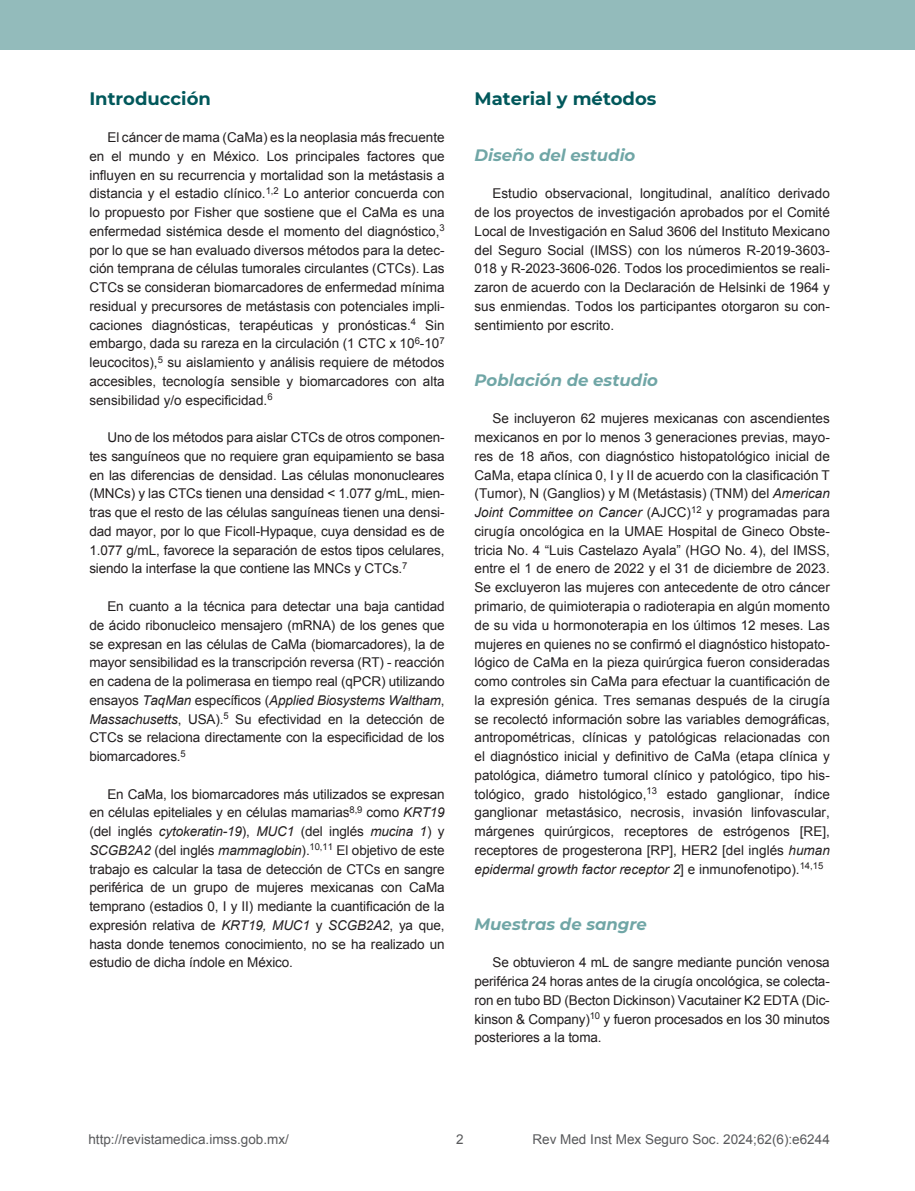
<style>
.page{position:relative;width:915px;height:1191px;background:#fff}
.page>*{position:absolute;margin:0;border:0;box-sizing:border-box;transform-origin:0 0}
.t1{font:700 18px "Montserrat";color:#01585b}
.t2{font:italic 700 16.5px "Montserrat";color:#70a6a6}
.t3{font:13.5px/18.8px "Arial";letter-spacing:-.01em;color:#231f20;text-align:justify}
.t4{font:13.5px "Arial";color:#58595b}
.s1{font-style:italic}
</style>
<div class="page">
<div style="left:0;top:0;width:914px;height:50px;background:#93bbbb"></div>
<h1 class="t1" style="left:89px;top:85px;width:123px">Introducción</h1>
<p class="t3" style="left:89px;top:128px;width:357px;text-indent:18px">El cáncer de mama (CaMa) es la neoplasia más frecuente en el mundo y en México. Los principales factores que influyen en su recurrencia y mortalidad son la metástasis a distancia y el estadio clínico.<sup>1,2</sup> Lo anterior concuerda con lo propuesto por Fisher que sostiene que el CaMa es una enfermedad sistémica desde el momento del diagnóstico,<sup>3 </sup>por lo que se han evaluado diversos métodos para la detec&shy;ción temprana de células tumorales circulantes (CTCs). Las CTCs se consideran biomarcadores de enfermedad mínima residual y precursores de metástasis con potenciales impli&shy;caciones diagnósticas, terapéuticas y pronósticas.<sup>4</sup> Sin embargo, dada su rareza en la circulación (1 CTC x 10<sup>6</sup>-10<sup>7 </sup>leucocitos),<sup>5</sup> su aislamiento y análisis requiere de métodos accesibles, tecnología sensible y biomarcadores con alta sensibilidad y/o especificidad.<sup>6</sup></p>
<p class="t3" style="left:89px;top:428px;width:356px;text-indent:18px">Uno de los métodos para aislar CTCs de otros componen&shy;tes sanguíneos que no requiere gran equipamiento se basa en las diferencias de densidad. Las células mononucleares (MNCs) y las CTCs tienen una densidad &lt; 1.077 g/mL, mien&shy;tras que el resto de las células sanguíneas tienen una densi&shy;dad mayor, por lo que Ficoll-Hypaque, cuya densidad es de 1.077 g/mL, favorece la separación de estos tipos celulares, siendo la interfase la que contiene las MNCs y CTCs.<sup>7</sup></p>
<p class="t3" style="left:89px;top:597px;width:357px;text-indent:18px">En cuanto a la técnica para detectar una baja cantidad de ácido ribonucleico mensajero (mRNA) de los genes que se expresan en las células de CaMa (biomarcadores), la de mayor sensibilidad es la transcripción reversa (RT) - reacción en cadena de la polimerasa en tiempo real (qPCR) utilizando ensayos <span class="s1">TaqMan</span> específicos (<span class="s1">Applied Biosystems Waltham</span>, <span class="s1">Massachusetts</span>, USA).<sup>5</sup> Su efectividad en la detección de CTCs se relaciona directamente con la especificidad de los biomarcadores.<sup>5</sup></p>
<p class="t3" style="left:89px;top:784px;width:357px;text-indent:18px">En CaMa, los biomarcadores más utilizados se expresan en células epiteliales y en células mamarias<sup>8,9</sup> como <span class="s1">KRT19 </span>(del inglés <span class="s1">cytokeratin-19</span>), <span class="s1">MUC1</span> (del inglés <span class="s1">mucina 1</span>) y <span class="s1">SCGB2A2</span> (del inglés <span class="s1">mammaglobin</span>).<sup>10,11</sup> El objetivo de este trabajo es calcular la tasa de detección de CTCs en sangre periférica de un grupo de mujeres mexicanas con CaMa temprano (estadios 0, I y II) mediante la cuantificación de la expresión relativa de <span class="s1">KRT19, MUC1</span> y <span class="s1">SCGB2A2</span>, ya que, hasta donde tenemos conocimiento, no se ha realizado un estudio de dicha índole en México.</p>
<h1 class="t1" style="left:474px;top:85px;width:183px">Material y métodos</h1>
<p class="t2" style="left:474px;top:143px;width:162px">Diseño del estudio</p>
<p class="t3" style="left:474px;top:184px;width:357px;text-indent:18px">Estudio observacional, longitudinal, analítico derivado de los proyectos de investigación aprobados por el Comité Local de Investigación en Salud 3606 del Instituto Mexicano del Seguro Social (IMSS) con los números R-2019-3603- 018 y R-2023-3606-026. Todos los procedimientos se reali&shy;zaron de acuerdo con la Declaración de Helsinki de 1964 y sus enmiendas. Todos los participantes otorgaron su con&shy;sentimiento por escrito.</p>
<p class="t2" style="left:474px;top:368px;width:185px">Población de estudio</p>
<p class="t3" style="left:474px;top:409px;width:357px;text-indent:18px">Se incluyeron 62 mujeres mexicanas con ascendientes mexicanos en por lo menos 3 generaciones previas, mayo&shy;res de 18 años, con diagnóstico histopatológico inicial de CaMa, etapa clínica 0, I y II de acuerdo con la clasificación T (Tumor), N (Ganglios) y M (Metástasis) (TNM) del <span class="s1">American Joint Committee on Cancer</span> (AJCC)<sup>12</sup> y programadas para cirugía oncológica en la UMAE Hospital de Gineco Obste&shy;tricia No. 4 “Luis Castelazo Ayala” (HGO No. 4), del IMSS, entre el 1 de enero de 2022 y el 31 de diciembre de 2023.<br>Se excluyeron las mujeres con antecedente de otro cáncer primario, de quimioterapia o radioterapia en algún momento de su vida u hormonoterapia en los últimos 12 meses. Las mujeres en quienes no se confirmó el diagnóstico histopato&shy;lógico de CaMa en la pieza quirúrgica fueron consideradas como controles sin CaMa para efectuar la cuantificación de la expresión génica. Tres semanas después de la cirugía se recolectó información sobre las variables demográficas, antropométricas, clínicas y patológicas relacionadas con el diagnóstico inicial y definitivo de CaMa (etapa clínica y patológica, diámetro tumoral clínico y patológico, tipo his&shy;tológico, grado histológico,<sup>13</sup> estado ganglionar, índice ganglionar metastásico, necrosis, invasión linfovascular, márgenes quirúrgicos, receptores de estrógenos [RE], receptores de progesterona [RP], HER2 [del inglés <span class="s1">human epidermal growth factor receptor 2</span>] e inmunofenotipo).<sup>14,15</sup></p>
<p class="t2" style="left:474px;top:912px;width:174px">Muestras de sangre</p>
<p class="t3" style="left:474px;top:953px;width:357px;text-indent:18px">Se obtuvieron 4 mL de sangre mediante punción venosa periférica 24 horas antes de la cirugía oncológica, se colecta&shy;ron en tubo BD (Becton Dickinson) Vacutainer K2 EDTA (Dic&shy;kinson &amp; Company)<sup>10</sup> y fueron procesados en los 30 minutos posteriores a la toma.</p>
<p class="t4" style="left:88px;top:1130px;width:202px">http://revistamedica.imss.gob.mx/</p>
<p class="t4" style="left:456px;top:1130px;width:9px">2</p>
<p class="t4" style="left:532px;top:1130px;width:299px">Rev Med Inst Mex Seguro Soc. 2024;62(6):e6244</p>
</div>
